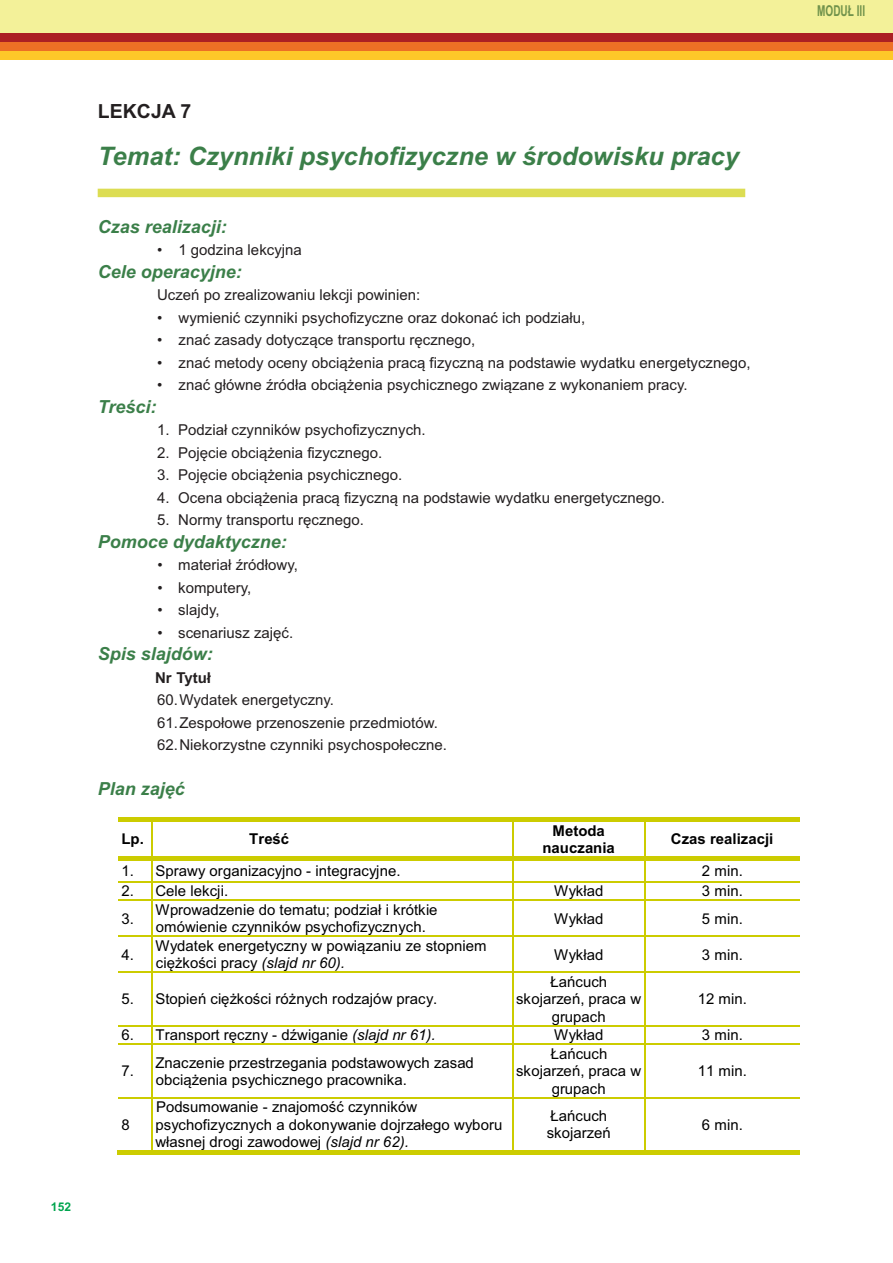
<style>
.page{position:relative;width:893px;height:1263px;background:#fff}
.page>*{position:absolute;margin:0;border:0;box-sizing:border-box;transform-origin:0 0}
.t1{font:italic 700 25.5px "Arial";color:#3b7f49}
.t2{font:700 19.5px "Arial";color:#231f20}
.t3{font:italic 700 18px "Arial";color:#3b7f49}
.t4{font:15px/22.5px "Arial";color:#231f20}
.t5{font:15px/17.2px "Arial";color:#000}
.t6{font:700 15px/17.2px "Arial";color:#000;text-align:center}
.t7{font:700 15px "Arial Narrow";color:#70924b;scale:.82 1}
.t8{font:700 15px "Arial";color:#231f20}
.t9{font:700 12px "Arial";color:#00a54f}
.s1{font-style:italic}
</style>
<div class="page">
<div style="left:0;top:0;width:893px;height:35px;background:#f3f199"></div>
<div style="left:0;top:51px;width:893px;height:9px;background:#fec829"></div>
<div style="left:0;top:42px;width:893px;height:9px;background:#ed7025"></div>
<div style="left:0;top:33px;width:893px;height:9px;background:#ab2023"></div>
<div style="left:98px;top:189px;width:647px;height:8px;background:#dcdd53"></div>
<div style="left:118px;top:817px;width:34px;height:5px;background:#cc0"></div>
<svg style="left:152px;top:817px;width:4px;height:5px"></svg>
<div style="left:156px;top:817px;width:356px;height:5px;background:#cc0"></div>
<svg style="left:512px;top:817px;width:5px;height:5px"></svg>
<div style="left:517px;top:817px;width:127px;height:5px;background:#cc0"></div>
<svg style="left:644px;top:817px;width:5px;height:5px"></svg>
<div style="left:649px;top:817px;width:151px;height:5px;background:#cc0"></div>
<hr style="left:152px;top:822px;width:1px;height:34px;background:#cc0">
<hr style="left:512px;top:822px;width:1px;height:34px;background:#cc0">
<hr style="left:644px;top:822px;width:1px;height:34px;background:#cc0">
<div style="left:118px;top:856px;width:34px;height:5px;background:#cc0"></div>
<div style="left:156px;top:856px;width:356px;height:5px;background:#cc0"></div>
<div style="left:517px;top:856px;width:127px;height:5px;background:#cc0"></div>
<div style="left:649px;top:856px;width:151px;height:5px;background:#cc0"></div>
<hr style="left:118px;top:881px;width:34px;height:1px;background:#cc0">
<hr style="left:153px;top:881px;width:359px;height:1px;background:#cc0">
<hr style="left:513px;top:881px;width:131px;height:1px;background:#cc0">
<hr style="left:645px;top:881px;width:155px;height:1px;background:#cc0">
<hr style="left:118px;top:900px;width:34px;height:1px;background:#cc0">
<svg style="left:152px;top:856px;width:4px;height:45px"></svg>
<hr style="left:153px;top:900px;width:359px;height:1px;background:#cc0">
<svg style="left:512px;top:856px;width:5px;height:45px"></svg>
<hr style="left:513px;top:900px;width:131px;height:1px;background:#cc0">
<svg style="left:644px;top:856px;width:5px;height:45px"></svg>
<hr style="left:645px;top:900px;width:155px;height:1px;background:#cc0">
<hr style="left:152px;top:901px;width:1px;height:35px;background:#cc0">
<hr style="left:512px;top:901px;width:1px;height:35px;background:#cc0">
<hr style="left:644px;top:901px;width:1px;height:35px;background:#cc0">
<hr style="left:118px;top:936px;width:34px;height:1px;background:#cc0">
<hr style="left:153px;top:936px;width:359px;height:1px;background:#cc0">
<hr style="left:513px;top:936px;width:131px;height:1px;background:#cc0">
<hr style="left:645px;top:936px;width:155px;height:1px;background:#cc0">
<hr style="left:152px;top:937px;width:1px;height:35px;background:#cc0">
<hr style="left:512px;top:937px;width:1px;height:35px;background:#cc0">
<hr style="left:644px;top:937px;width:1px;height:35px;background:#cc0">
<hr style="left:118px;top:972px;width:34px;height:1px;background:#cc0">
<hr style="left:153px;top:972px;width:359px;height:1px;background:#cc0">
<hr style="left:513px;top:972px;width:131px;height:1px;background:#cc0">
<hr style="left:645px;top:972px;width:155px;height:1px;background:#cc0">
<hr style="left:152px;top:973px;width:1px;height:52px;background:#cc0">
<hr style="left:512px;top:973px;width:1px;height:52px;background:#cc0">
<hr style="left:644px;top:973px;width:1px;height:52px;background:#cc0">
<hr style="left:118px;top:1025px;width:34px;height:1px;background:#cc0">
<hr style="left:153px;top:1025px;width:359px;height:1px;background:#cc0">
<hr style="left:513px;top:1025px;width:131px;height:1px;background:#cc0">
<hr style="left:645px;top:1025px;width:155px;height:1px;background:#cc0">
<hr style="left:118px;top:1044px;width:34px;height:1px;background:#cc0">
<svg style="left:152px;top:1025px;width:1px;height:20px"></svg>
<hr style="left:153px;top:1044px;width:359px;height:1px;background:#cc0">
<svg style="left:512px;top:1025px;width:1px;height:20px"></svg>
<hr style="left:513px;top:1044px;width:131px;height:1px;background:#cc0">
<svg style="left:644px;top:1025px;width:1px;height:20px"></svg>
<hr style="left:645px;top:1044px;width:155px;height:1px;background:#cc0">
<hr style="left:152px;top:1045px;width:1px;height:52px;background:#cc0">
<hr style="left:512px;top:1045px;width:1px;height:52px;background:#cc0">
<hr style="left:644px;top:1045px;width:1px;height:52px;background:#cc0">
<hr style="left:118px;top:1097px;width:34px;height:1px;background:#cc0">
<hr style="left:153px;top:1097px;width:359px;height:1px;background:#cc0">
<hr style="left:513px;top:1097px;width:131px;height:1px;background:#cc0">
<hr style="left:645px;top:1097px;width:155px;height:1px;background:#cc0">
<div style="left:117px;top:1150px;width:35px;height:5px;background:#cc0"></div>
<hr style="left:152px;top:1098px;width:1px;height:52px;background:#cc0">
<svg style="left:152px;top:1150px;width:4px;height:5px"></svg>
<div style="left:156px;top:1150px;width:356px;height:5px;background:#cc0"></div>
<hr style="left:512px;top:1098px;width:1px;height:52px;background:#cc0">
<svg style="left:512px;top:1150px;width:5px;height:5px"></svg>
<div style="left:517px;top:1150px;width:127px;height:5px;background:#cc0"></div>
<hr style="left:644px;top:1098px;width:1px;height:52px;background:#cc0">
<svg style="left:644px;top:1150px;width:5px;height:5px"></svg>
<div style="left:649px;top:1150px;width:151px;height:5px;background:#cc0"></div>
<p class="t9" style="left:51px;top:1202px;width:22px">152</p>
<h2 class="t2" style="left:98px;top:104px;width:95px">LEKCJA 7</h2>
<h1 class="t1" style="left:98px;top:147px;width:642px">Temat: Czynniki psychofizyczne w środowisku pracy</h1>
<p class="t3" style="left:98px;top:220px;width:131px">Czas realizacji:</p>
<p class="t3" style="left:98px;top:265px;width:146px">Cele operacyjne:</p>
<p class="t4" style="left:178px;top:240px;width:125px">1 godzina lekcyjna</p>
<p class="t4" style="left:157px;top:240px;width:7px">•</p>
<p class="t4" style="left:157px;top:285px;width:265px">Uczeń po zrealizowaniu lekcji powinien:</p>
<p class="t4" style="left:157px;top:308px;width:430px">• wymienić czynniki psychofizyczne oraz dokonać ich podziału,</p>
<p class="t4" style="left:157px;top:330px;width:320px">• znać zasady dotyczące transportu ręcznego,</p>
<p class="t4" style="left:157px;top:353px;width:595px">• znać metody oceny obciążenia pracą fizyczną na podstawie wydatku energetycznego,</p>
<p class="t4" style="left:157px;top:375px;width:532px">• znać główne źródła obciążenia psychicznego związane z wykonaniem pracy.</p>
<p class="t4" style="left:157px;top:420px;width:270px">1. Podział czynników psychofizycznych.</p>
<p class="t4" style="left:157px;top:443px;width:227px">2. Pojęcie obciążenia fizycznego.</p>
<p class="t4" style="left:157px;top:465px;width:247px">3. Pojęcie obciążenia psychicznego.</p>
<p class="t4" style="left:157px;top:488px;width:510px">4. Ocena obciążenia pracą fizyczną na podstawie wydatku energetycznego.</p>
<p class="t4" style="left:157px;top:510px;width:209px">5. Normy transportu ręcznego.</p>
<p class="t4" style="left:157px;top:555px;width:142px">• materiał źródłowy,</p>
<p class="t4" style="left:157px;top:578px;width:95px">• komputery,</p>
<p class="t4" style="left:157px;top:600px;width:64px">• slajdy,</p>
<p class="t4" style="left:157px;top:623px;width:137px">• scenariusz zajęć.</p>
<p class="t8" style="left:155px;top:672px;width:57px">Nr Tytuł</p>
<p class="t4" style="left:157px;top:690px;width:291px">60.Wydatek energetyczny.<br>61.Zespołowe przenoszenie przedmiotów.<br>62.Niekorzystne czynniki psychospołeczne.</p>
<p class="t3" style="left:98px;top:400px;width:60px">Treści:</p>
<p class="t3" style="left:98px;top:535px;width:191px">Pomoce dydaktyczne:</p>
<p class="t3" style="left:98px;top:647px;width:117px">Spis slajdów:</p>
<p class="t3" style="left:98px;top:782px;width:89px">Plan zajęć</p>
<p class="t6" style="left:121px;top:832px;width:24px">Lp.</p>
<p class="t6" style="left:249px;top:832px;width:42px">Treść</p>
<p class="t6" style="left:542px;top:823px;width:74px">Metoda nauczania</p>
<p class="t6" style="left:671px;top:832px;width:104px">Czas realizacji</p>
<p class="t5" style="left:121px;top:864px;width:281px">1. Sprawy organizacyjno - integracyjne.</p>
<p class="t5" style="left:702px;top:864px;width:42px">2 min.</p>
<p class="t5" style="left:121px;top:884px;width:108px">2. Cele lekcji.</p>
<p class="t5" style="left:554px;top:884px;width:51px">Wykład</p>
<p class="t5" style="left:702px;top:884px;width:42px">3 min.</p>
<p class="t5" style="left:121px;top:911px;width:14px">3.</p>
<p class="t5" style="left:156px;top:902px;width:284px">Wprowadzenie do tematu; podział i krótkie omówienie czynników psychofizycznych.</p>
<p class="t5" style="left:554px;top:911px;width:51px">Wykład</p>
<p class="t5" style="left:702px;top:911px;width:42px">5 min.</p>
<p class="t5" style="left:121px;top:947px;width:14px">4.</p>
<p class="t5" style="left:156px;top:938px;width:332px">Wydatek energetyczny w powiązaniu ze stopniem ciężkości pracy <span class="s1">(slajd nr 60).</span></p>
<p class="t5" style="left:554px;top:947px;width:51px">Wykład</p>
<p class="t5" style="left:702px;top:947px;width:42px">3 min.</p>
<p class="t5" style="left:121px;top:992px;width:317px">5. Stopień ciężkości różnych rodzajów pracy.</p>
<p class="t5" style="left:516px;top:974px;width:127px;text-align:center">Łańcuch skojarzeń, praca w grupach</p>
<p class="t5" style="left:698px;top:992px;width:51px">12 min.</p>
<p class="t5" style="left:121px;top:1027px;width:315px">6. Transport ręczny - dźwiganie <span class="s1">(slajd nr 61).</span></p>
<p class="t5" style="left:554px;top:1028px;width:51px">Wykład</p>
<p class="t5" style="left:702px;top:1028px;width:42px">3 min.</p>
<p class="t5" style="left:121px;top:1064px;width:14px">7.</p>
<p class="t5" style="left:156px;top:1055px;width:320px">Znaczenie przestrzegania podstawowych zasad obciążenia psychicznego pracownika.</p>
<p class="t5" style="left:516px;top:1046px;width:127px;text-align:center">Łańcuch skojarzeń, praca w grupach</p>
<p class="t5" style="left:698px;top:1064px;width:51px">11 min.</p>
<p class="t5" style="left:121px;top:1117px;width:10px">8</p>
<p class="t5" style="left:156px;top:1100px;width:348px">Podsumowanie - znajomość czynników psychofizycznych a dokonywanie dojrzałego wyboru własnej drogi zawodowej <span class="s1">(slajd nr 62).</span></p>
<p class="t5" style="left:547px;top:1108px;width:66px">Łańcuch skojarzeń</p>
<p class="t5" style="left:702px;top:1117px;width:42px">6 min.</p>
<p class="t7" style="left:817px;top:5px;width:60px">MODUŁ III</p>
</div>
